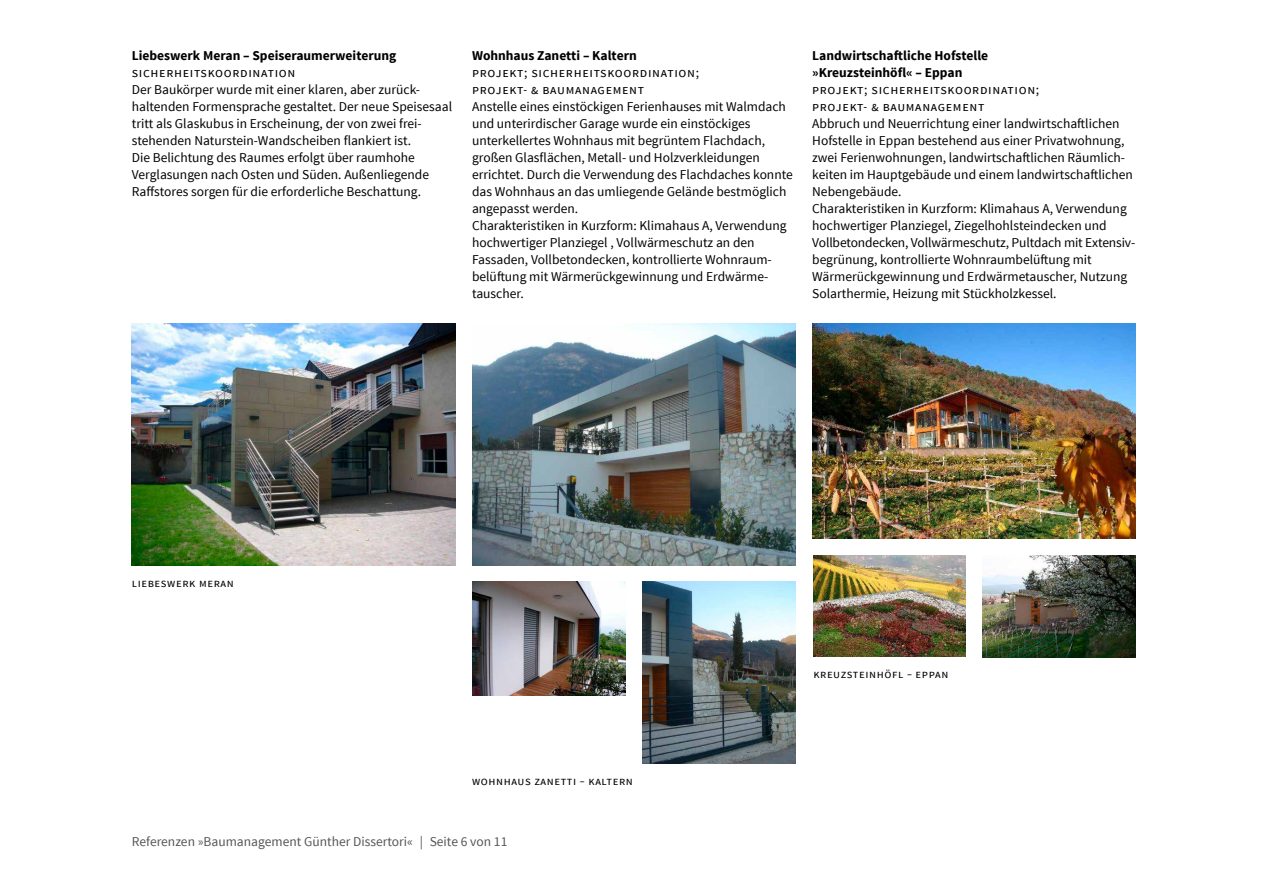
<style>
.page{position:relative;width:1263px;height:893px;background:#fff}
.page>*{position:absolute;margin:0;border:0;box-sizing:border-box;transform-origin:0 0}
.t1{font:13.5px/17px "Source Sans Pro";color:#000}
.t2{font:700 13.5px/17px "Source Sans Pro";color:#000}
.t3{font:13.5px "Source Sans Pro";color:#565656}
.t4{font:12px "Source Sans Pro";color:#000}
</style>
<div class="page">
<img style="left:132px;top:323px;width:323px;height:243px">
<img style="left:642px;top:581px;width:153px;height:182px">
<img style="left:472px;top:323px;width:323px;height:243px">
<img style="left:472px;top:581px;width:153px;height:115px">
<img style="left:813px;top:323px;width:322px;height:215px">
<img style="left:982px;top:555px;width:153px;height:102px">
<img style="left:813px;top:555px;width:152px;height:101px">
<p class="t2" style="left:132px;top:47px;width:266px">Liebeswerk Meran – Speiseraumerweiterung</p>
<p class="t1" style="left:132px;top:64px;width:322px">Sicherheitskoordination<br>Der Baukörper wurde mit einer klaren, aber zurück&shy;haltenden Formensprache gestaltet. Der neue Speisesaal tritt als Glaskubus in Erscheinung, der von zwei frei&shy;stehenden Naturstein-Wandscheiben flankiert ist.<br>Die Belichtung des Raumes erfolgt über raumhohe Verglasungen nach Osten und Süden. Außenliegende Raffstores sorgen für die erforderliche Beschattung.</p>
<p class="t2" style="left:472px;top:47px;width:166px">Wohnhaus Zanetti – Kaltern</p>
<p class="t1" style="left:472px;top:64px;width:322px">Projekt; Sicherheitskoordination;<br>Projekt- &amp; Baumanagement<br>Anstelle eines einstöckigen Ferienhauses mit Walmdach und unterirdischer Garage wurde ein einstöckiges unterkellertes Wohnhaus mit begrüntem Flachdach, großen Glasflächen, Metall- und Holzverkleidungen errichtet. Durch die Verwendung des Flachdaches konnte das Wohnhaus an das umliegende Gelände bestmöglich angepasst werden.<br>Charakteristiken in Kurzform: Klimahaus A, Verwendung hochwertiger Planziegel , Vollwärmeschutz an den Fassaden, Vollbetondecken, kontrollierte Wohnraum&shy;belüftung mit Wärmerückgewinnung und Erdwärme&shy;tauscher.</p>
<p class="t2" style="left:812px;top:47px;width:178px">Landwirtschaftliche Hofstelle »Kreuzsteinhöfl« – Eppan</p>
<p class="t1" style="left:812px;top:81px;width:323px">Projekt; Sicherheitskoordination;<br>Projekt- &amp; Baumanagement<br>Abbruch und Neuerrichtung einer landwirtschaftlichen Hofstelle in Eppan bestehend aus einer Privatwohnung, zwei Ferienwohnungen, landwirtschaftlichen Räumlich&shy;keiten im Hauptgebäude und einem landwirtschaftlichen Nebengebäude.<br>Charakteristiken in Kurzform: Klimahaus A, Verwendung hochwertiger Planziegel, Ziegelhohlsteindecken und Vollbetondecken, Vollwärmeschutz, Pultdach mit Extensiv&shy;begrünung, kontrollierte Wohnraumbelüftung mit Wärmerückgewinnung und Erdwärmetauscher, Nutzung Solarthermie, Heizung mit Stückholzkessel.</p>
<p class="t4" style="left:132px;top:575px;width:104px">Liebeswerk M eran</p>
<p class="t4" style="left:472px;top:773px;width:162px">Wohnhaus zanetti – Kaltern</p>
<p class="t3" style="left:132px;top:833px;width:377px">Referenzen »Baumanagement Günther Dissertori« | Seite 6 von 11</p>
<p class="t4" style="left:813px;top:666px;width:136px">Kreuzsteinhöfl – eppan</p>
</div>
